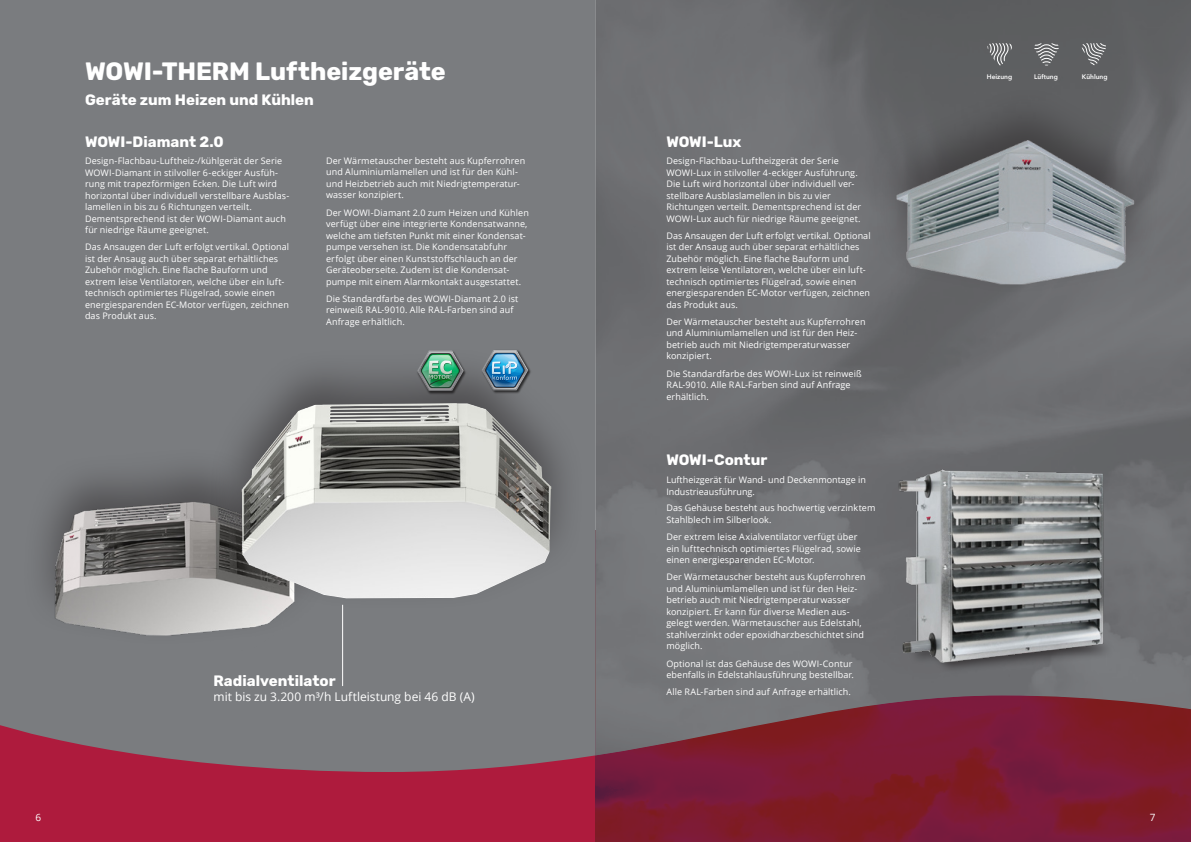
<style>
.page{position:relative;width:1191px;height:842px;background:#fff}
.page>*{position:absolute;margin:0;border:0;box-sizing:border-box;transform-origin:0 0}
.t1{font:700 25px "Rubik";color:#fff}
.t2{font:700 15px "Rubik";color:#fff}
.t3{font:12px "Open Sans";letter-spacing:-.005em;color:#fff}
.t4{font:10px "Open Sans";color:#fff}
.t5{font:9px/11.5px "Open Sans";letter-spacing:.01em;color:#fff}
.t6{font:600 6.6px "Avenir Next";color:#fff}
.t7{font:700 4.6px "Rubik";color:#fff}
</style>
<div class="page">
<div style="left:0;top:531px;width:595px;height:311px;background:#ae1b3d"></div>
<img style="left:595px;top:755px;width:596px;height:87px">
<div style="left:0;top:0;width:595px;height:772px;background:#7a7c7f"></div>
<img style="left:595px;top:0;width:596px;height:755px">
<svg style="left:987px;top:43px;width:24px;height:22px"></svg>
<svg style="left:1034px;top:43px;width:24px;height:23px"></svg>
<svg style="left:1081px;top:43px;width:25px;height:22px"></svg>
<div style="left:866px;top:85px;width:298px;height:210px;background:#231f20;opacity:.5"></div>
<img style="left:893px;top:137px;width:243px;height:150px">
<div style="left:907px;top:627px;width:208px;height:47px;background:#231f20;opacity:.75"></div>
<img style="left:894px;top:458px;width:244px;height:212px">
<div style="left:21px;top:446px;width:308px;height:200px;background:#231f20;opacity:.5"></div>
<img style="left:10px;top:484px;width:216px;height:161px">
<div style="left:207px;top:346px;width:378px;height:264px;background:#231f20;opacity:.5"></div>
<img style="left:226px;top:403px;width:325px;height:248px">
<hr style="left:342px;top:605px;width:1px;height:81px;background:#fff">
<h1 class="t1" style="left:85px;top:57px;width:362px">WOWI-THERM Luftheizgeräte</h1>
<h2 class="t2" style="left:85px;top:91px;width:230px">Geräte zum Heizen und Kühlen</h2>
<h2 class="t2" style="left:85px;top:133px;width:140px">WOWI-Diamant 2.0</h2>
<p class="t5" style="left:85px;top:155px;width:205px">Design-Flachbau-Luftheiz-/kühlgerät der Serie WOWI-Diamant in stilvoller 6-eckiger Ausfüh&shy;rung mit trapezförmigen Ecken. Die Luft wird horizontal über individuell verstellbare Ausblas&shy;lamellen in bis zu 6 Richtungen verteilt.<br>Dementsprechend ist der WOWI-Diamant auch für niedrige Räume geeignet.</p>
<p class="t5" style="left:85px;top:241px;width:206px">Das Ansaugen der Luft erfolgt vertikal. Optional ist der Ansaug auch über separat erhältliches Zubehör möglich. Eine flache Bauform und extrem leise Ventilatoren, welche über ein luft&shy;technisch optimiertes Flügelrad, sowie einen energiesparenden EC-Motor verfügen, zeichnen das Produkt aus.</p>
<p class="t5" style="left:326px;top:155px;width:201px">Der Wärmetauscher besteht aus Kupferrohren und Aluminiumlamellen und ist für den Kühl&shy;und Heizbetrieb auch mit Niedrigtemperatur&shy;wasser konzipiert.</p>
<p class="t5" style="left:326px;top:206px;width:204px">Der WOWI-Diamant 2.0 zum Heizen und Kühlen verfügt über eine integrierte Kondensatwanne, welche am tiefsten Punkt mit einer Kondensat&shy;pumpe versehen ist. Die Kondensatabfuhr erfolgt über einen Kunststoffschlauch an der Geräteoberseite. Zudem ist die Kondensat&shy;pumpe mit einem Alarmkontakt ausgestattet.</p>
<p class="t5" style="left:326px;top:293px;width:194px">Die Standardfarbe des WOWI-Diamant 2.0 ist reinweiß RAL-9010. Alle RAL-Farben sind auf<br>Anfrage erhältlich.</p>
<h2 class="t2" style="left:214px;top:672px;width:124px">Radialventilator</h2>
<h3 class="t3" style="left:214px;top:689px;width:262px">mit bis zu 3.200 m³/h Luftleistung bei 46 dB (A)</h3>
<h2 class="t2" style="left:666px;top:133px;width:77px">WOWI-Lux</h2>
<p class="t5" style="left:666px;top:155px;width:196px">Design-Flachbau-Luftheizgerät der Serie WOWI-Lux in stilvoller 4-eckiger Ausführung.<br>Die Luft wird horizontal über individuell ver&shy;stellbare Ausblaslamellen in bis zu vier Richtungen verteilt. Dementsprechend ist der WOWI-Lux auch für niedrige Räume geeignet.</p>
<p class="t5" style="left:666px;top:229px;width:206px">Das Ansaugen der Luft erfolgt vertikal. Optional ist der Ansaug auch über separat erhältliches Zubehör möglich. Eine flache Bauform und extrem leise Ventilatoren, welche über ein luft&shy;technisch optimiertes Flügelrad, sowie einen energiesparenden EC-Motor verfügen, zeichnen das Produkt aus.</p>
<p class="t5" style="left:666px;top:316px;width:201px">Der Wärmetauscher besteht aus Kupferrohren und Aluminiumlamellen und ist für den Heiz&shy;betrieb auch mit Niedrigtemperaturwasser konzipiert.</p>
<p class="t5" style="left:666px;top:367px;width:197px">Die Standardfarbe des WOWI-Lux ist reinweiß<br>RAL-9010. Alle RAL-Farben sind auf Anfrage erhältlich.</p>
<h2 class="t2" style="left:666px;top:451px;width:102px">WOWI-Contur</h2>
<p class="t5" style="left:666px;top:474px;width:201px">Luftheizgerät für Wand- und Deckenmontage in<br>Industrieausführung.</p>
<p class="t5" style="left:666px;top:502px;width:210px">Das Gehäuse besteht aus hochwertig verzinktem<br>Stahlblech im Silberlook.</p>
<p class="t5" style="left:666px;top:531px;width:196px">Der extrem leise Axialventilator verfügt über ein lufttechnisch optimiertes Flügelrad, sowie einen energiesparenden EC-Motor.</p>
<p class="t5" style="left:666px;top:571px;width:201px">Der Wärmetauscher besteht aus Kupferrohren und Aluminiumlamellen und ist für den Heiz&shy;betrieb auch mit Niedrigtemperaturwasser konzipiert. Er kann für diverse Medien aus&shy;gelegt werden. Wärmetauscher aus Edelstahl, stahlverzinkt oder epoxidharzbeschichtet sind möglich.</p>
<p class="t5" style="left:666px;top:657px;width:189px">Optional ist das Gehäuse des WOWI-Contur ebenfalls in Edelstahlausführung bestellbar.</p>
<p class="t5" style="left:666px;top:686px;width:186px">Alle RAL-Farben sind auf Anfrage erhältlich.</p>
<p class="t7" style="left:998px;top:72px;width:20px">Lüftung</p>
<p class="t7" style="left:1044px;top:72px;width:14px">Klima</p>
<p class="t6" style="left:1082px;top:71px;width:27px">Kühlung</p>
<p class="t7" style="left:1084px;top:72px;width:21px">Kühlung</p>
<p class="t7" style="left:994px;top:73px;width:20px">Heizung</p>
<p class="t7" style="left:1033px;top:73px;width:20px">Lüftung</p>
<p class="t7" style="left:990px;top:73px;width:20px">Heizung</p>
<p class="t7" style="left:1037px;top:73px;width:20px">Lüftung</p>
<p class="t7" style="left:1079px;top:73px;width:14px">Klima</p>
<p class="t7" style="left:1083px;top:73px;width:14px">Klima</p>
<p class="t6" style="left:1034px;top:71px;width:25px">Lüftung</p>
<p class="t6" style="left:987px;top:71px;width:27px">Heizung</p>
<p class="t4" style="left:35px;top:811px;width:7px">6</p>
<p class="t4" style="left:1149px;top:811px;width:7px">7</p>
</div>
